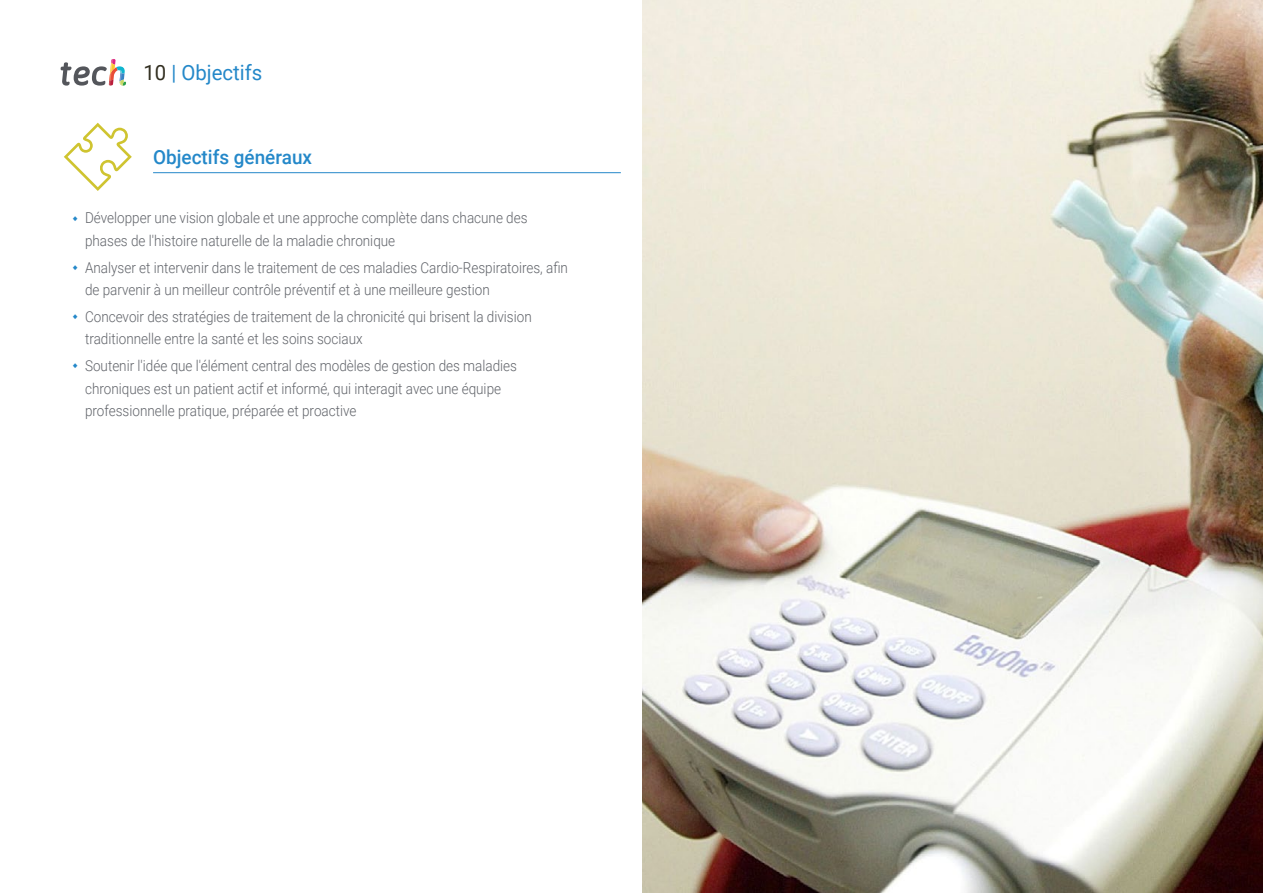
<style>
.page{position:relative;width:1263px;height:893px;background:#fff}
.page>*{position:absolute;margin:0;border:0;box-sizing:border-box;transform-origin:0 0}
.t1{font:21px "Roboto";color:#2488c9}
.t2{font:500 19.5px "Roboto";color:#2488c9}
.t3{font:300 15px/22.5px "Roboto";color:#61646a;scale:.9 1}
.s1{color:#312e20}
</style>
<div class="page">
<hr style="left:153px;top:172px;width:468px;height:1px;background:#2488c9">
<svg style="left:64px;top:123px;width:68px;height:68px"></svg>
<img style="left:642px;top:0;width:621px;height:893px">
<svg style="left:61px;top:59px;width:65px;height:27px"></svg>
<h1 class="t1" style="left:144px;top:57px;width:120px"><span class="s1">10</span> | Objectifs</h1>
<h2 class="t2" style="left:153px;top:144px;width:160px">Objectifs généraux</h2>
<p class="t3" style="left:85px;top:206px;width:493px">Développer une vision globale et une approche complète dans chacune des phases de l'histoire naturelle de la maladie chronique</p>
<p class="t3" style="left:85px;top:255px;width:538px">Analyser et intervenir dans le traitement de ces maladies Cardio-Respiratoires, afin de parvenir à un meilleur contrôle préventif et à une meilleure gestion</p>
<p class="t3" style="left:85px;top:305px;width:498px">Concevoir des stratégies de traitement de la chronicité qui brisent la division traditionnelle entre la santé et les soins sociaux</p>
<p class="t3" style="left:85px;top:354px;width:481px">Soutenir l'idée que l'élément central des modèles de gestion des maladies chroniques est un patient actif et informé, qui interagit avec une équipe professionnelle pratique, préparée et proactive</p>
</div>
